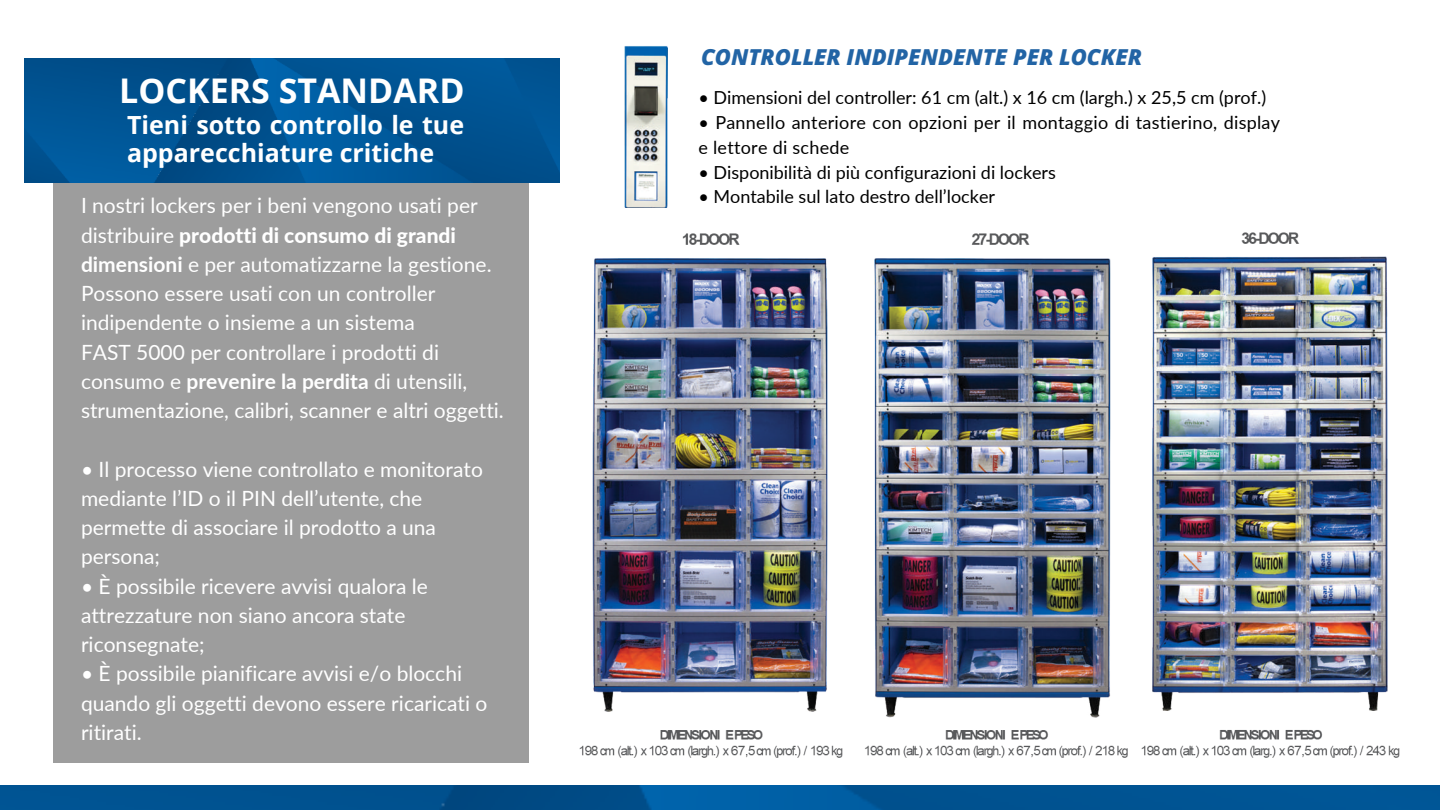
<style>
.page{position:relative;width:1440px;height:810px;background:#fff}
.page>*{position:absolute;margin:0;border:0;box-sizing:border-box;transform-origin:0 0}
.t1{font:700 34px "Open Sans";color:#fff}
.t2{font:700 25px/27.8px "Open Sans";color:#fff}
.t3{font:italic 800 22px "Open Sans";color:#2264a5}
.t4{font:21px/29.2px "Lato";color:#fff}
.t5{font:18px/24.8px "Lato";color:#000}
.s1{font-weight:800}
.s2{font-weight:700}
</style>
<div class="page">
<img style="left:579px;top:233px;width:263px;height:525px">
<div style="left:54px;top:175px;width:475px;height:588px;background:#9d9d9d"></div>
<img style="left:25px;top:58px;width:534px;height:125px">
<img style="left:842px;top:233px;width:259px;height:525px">
<img style="left:1101px;top:232px;width:299px;height:526px">
<img style="left:624px;top:46px;width:43px;height:162px">
<img style="left:0;top:786px;width:1440px;height:24px">
<h1 class="t1" style="left:119px;top:67px;width:347px">LOCKERS STANDARD</h1>
<p class="t2" style="left:127px;top:111px;width:339px">Tieni sotto controllo le tue apparecchiature critiche</p>
<p class="t4" style="left:81px;top:191px;width:424px">I nostri lockers per i beni vengono usati per distribuire <span class="s1">prodotti di consumo di grandi </span><span class="s2">dimensioni</span> e per automatizzarne la gestione.<br>Possono essere usati con un controller indipendente o insieme a un sistema<br>FAST 5000 per controllare i prodotti di consumo e <span class="s2">prevenire la perdita</span> di utensili, strumentazione, calibri, scanner e altri oggetti.</p>
<p class="t4" style="left:81px;top:454px;width:404px">• Il processo viene controllato e monitorato mediante l’ID o il PIN dell’utente, che permette di associare il prodotto a una persona;</p>
<p class="t4" style="left:81px;top:571px;width:348px">• È possibile ricevere avvisi qualora le attrezzature non siano ancora state riconsegnate;</p>
<p class="t4" style="left:81px;top:659px;width:408px">• È possibile pianificare avvisi e/o blocchi quando gli oggetti devono essere ricaricati o ritirati.</p>
<p class="t3" style="left:701px;top:41px;width:443px">CONTROLLER INDIPENDENTE PER LOCKER</p>
<p class="t5" style="left:698px;top:85px;width:569px">• Dimensioni del controller: 61 cm (alt.) x 16 cm (largh.) x 25,5 cm (prof.)</p>
<p class="t5" style="left:698px;top:110px;width:583px">• Pannello anteriore con opzioni per il montaggio di tastierino, display e lettore di schede</p>
<p class="t5" style="left:698px;top:159px;width:359px">• Disponibilità di più configurazioni di lockers</p>
<p class="t5" style="left:698px;top:184px;width:298px">• Montabile sul lato destro dell’locker</p>
</div>
